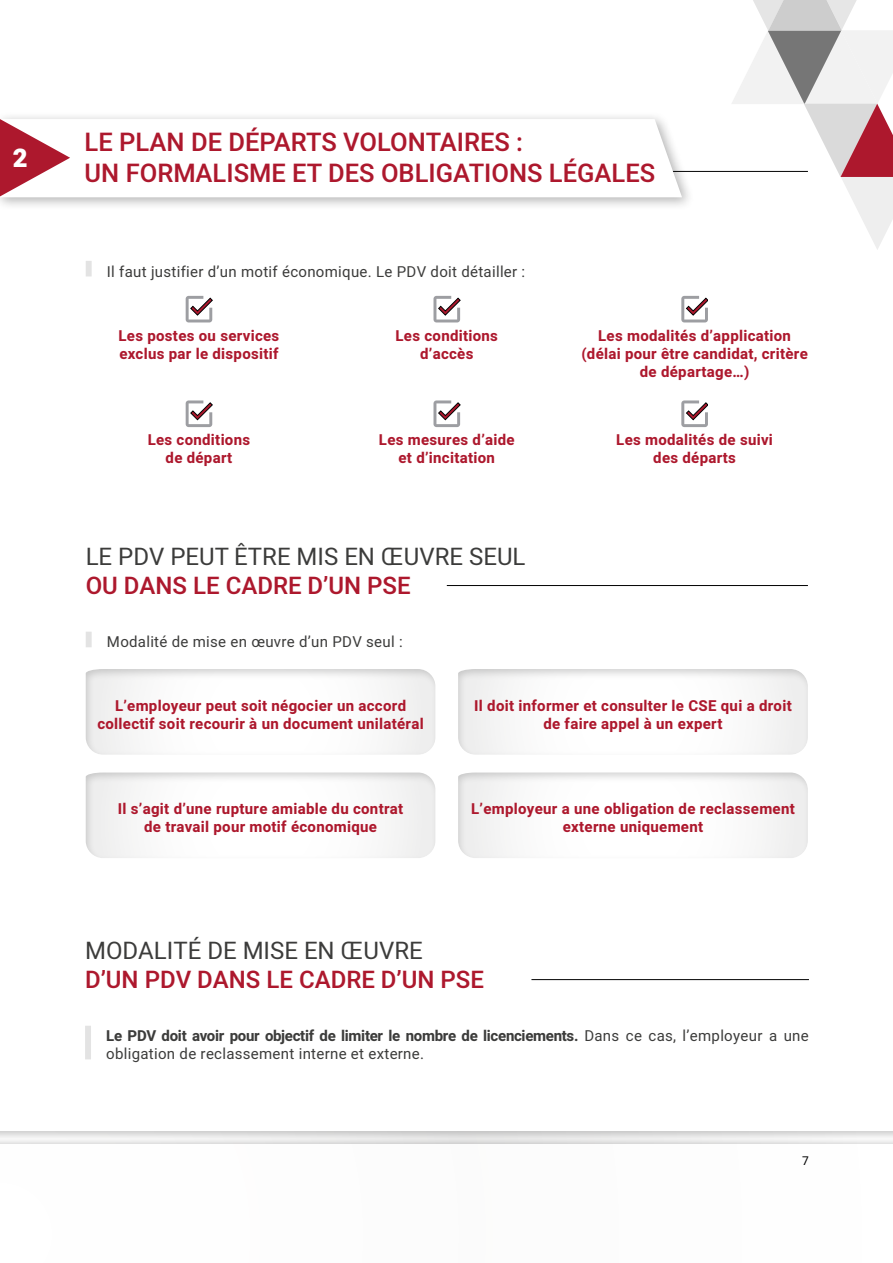
<style>
.page{position:relative;width:893px;height:1263px;background:#fff}
.page>*{position:absolute;margin:0;border:0;box-sizing:border-box;transform-origin:0 0}
.t1{font:500 25.5px/30.6px "Heebo";color:#ad182d}
.t2{font:900 25.5px "Heebo";color:#fff}
.t3{font:24px "Heebo";color:#3c3c3b}
.t4{font:500 24px "Heebo";color:#ad182d}
.t5{font:700 15px/18px "Heebo";letter-spacing:.02em;color:#ad182d;text-align:center}
.t6{font:15px/18px "Heebo";letter-spacing:.02em;color:#3c3c3b}
.t7{font:12px "Heebo";color:#000}
.s1{font-weight:700}
</style>
<div class="page">
<svg style="left:186px;top:296px;width:26px;height:26px"></svg>
<svg style="left:433px;top:296px;width:27px;height:26px"></svg>
<svg style="left:681px;top:296px;width:27px;height:26px"></svg>
<svg style="left:186px;top:400px;width:26px;height:27px"></svg>
<svg style="left:433px;top:400px;width:27px;height:27px"></svg>
<svg style="left:681px;top:400px;width:27px;height:27px"></svg>
<div style="left:0;top:112px;width:695px;height:99px;background:#000;opacity:.3"></div>
<svg style="left:0;top:119px;width:682px;height:78px"></svg>
<div style="left:86px;top:261px;width:6px;height:15px;background:#e3e3e3"></div>
<div style="left:86px;top:632px;width:6px;height:15px;background:#e3e3e3"></div>
<hr style="left:447px;top:585px;width:361px;height:1px;background:#000">
<div style="left:72px;top:658px;width:377px;height:97px;background:#878787;opacity:.75"></div>
<div style="left:72px;top:762px;width:377px;height:96px;background:#878787;opacity:.75"></div>
<div style="left:445px;top:658px;width:375px;height:97px;background:#878787;opacity:.75"></div>
<div style="left:445px;top:762px;width:375px;height:96px;background:#878787;opacity:.75"></div>
<div style="left:85px;top:1026px;width:6px;height:33px;background:#e3e3e3"></div>
<hr style="left:531px;top:979px;width:278px;height:1px;background:#000">
<svg style="left:731px;top:0;width:162px;height:250px"></svg>
<div style="left:0;top:1121px;width:893px;height:142px;background:#878787;opacity:.75"></div>
<div style="left:0;top:1138px;width:893px;height:125px;background:#000;opacity:.18"></div>
<div style="left:0;top:1144px;width:893px;height:119px;background:#fff"></div>
<svg style="left:0;top:119px;width:70px;height:77px"></svg>
<h1 class="t2" style="left:13px;top:140px;width:16px">2</h1>
<h1 class="t1" style="left:85px;top:127px;width:572px">LE PLAN DE DÉPARTS VOLONTAIRES :<br>UN FORMALISME ET DES OBLIGATIONS LÉGALES</h1>
<p class="t6" style="left:107px;top:262px;width:420px">Il faut justifier d’un motif économique. Le PDV doit détailler :</p>
<p class="t5" style="left:119px;top:327px;width:162px;text-align:left">Les postes ou services exclus par le dispositif</p>
<p class="t5" style="left:396px;top:327px;width:104px">Les conditions d’accès</p>
<p class="t5" style="left:581px;top:327px;width:228px">Les modalités d’application (délai pour être candidat, critère de départage…)</p>
<p class="t5" style="left:148px;top:431px;width:104px">Les conditions de départ</p>
<p class="t5" style="left:379px;top:431px;width:137px">Les mesures d’aide et d’incitation</p>
<p class="t5" style="left:616px;top:431px;width:158px">Les modalités de suivi des départs</p>
<h2 class="t3" style="left:86px;top:540px;width:441px">LE PDV PEUT ÊTRE MIS EN ŒUVRE SEUL</h2>
<h2 class="t4" style="left:86px;top:569px;width:326px">OU DANS LE CADRE D’UN PSE</h2>
<p class="t6" style="left:107px;top:633px;width:297px">Modalité de mise en œuvre d’un PDV seul :</p>
<p class="t5" style="left:97px;top:697px;width:328px">L’employeur peut soit négocier un accord collectif soit recourir à un document unilatéral</p>
<p class="t5" style="left:118px;top:800px;width:287px">Il s’agit d’une rupture amiable du contrat de travail pour motif économique</p>
<p class="t5" style="left:474px;top:697px;width:319px">Il doit informer et consulter le CSE qui a droit de faire appel à un expert</p>
<p class="t5" style="left:471px;top:800px;width:325px">L’employeur a une obligation de reclassement externe uniquement</p>
<h2 class="t3" style="left:85px;top:934px;width:339px">MODALITÉ DE MISE EN ŒUVRE</h2>
<h2 class="t4" style="left:85px;top:963px;width:400px">D’UN PDV DANS LE CADRE D’UN PSE</h2>
<p class="t6" style="left:106px;top:1027px;width:704px"><span class="s1">Le PDV doit avoir pour objectif de limiter le nombre de licenciements.</span> Dans ce cas, l’employeur a une obligation de reclassement interne et externe.</p>
<p class="t7" style="left:802px;top:1152px;width:8px">7</p>
</div>
